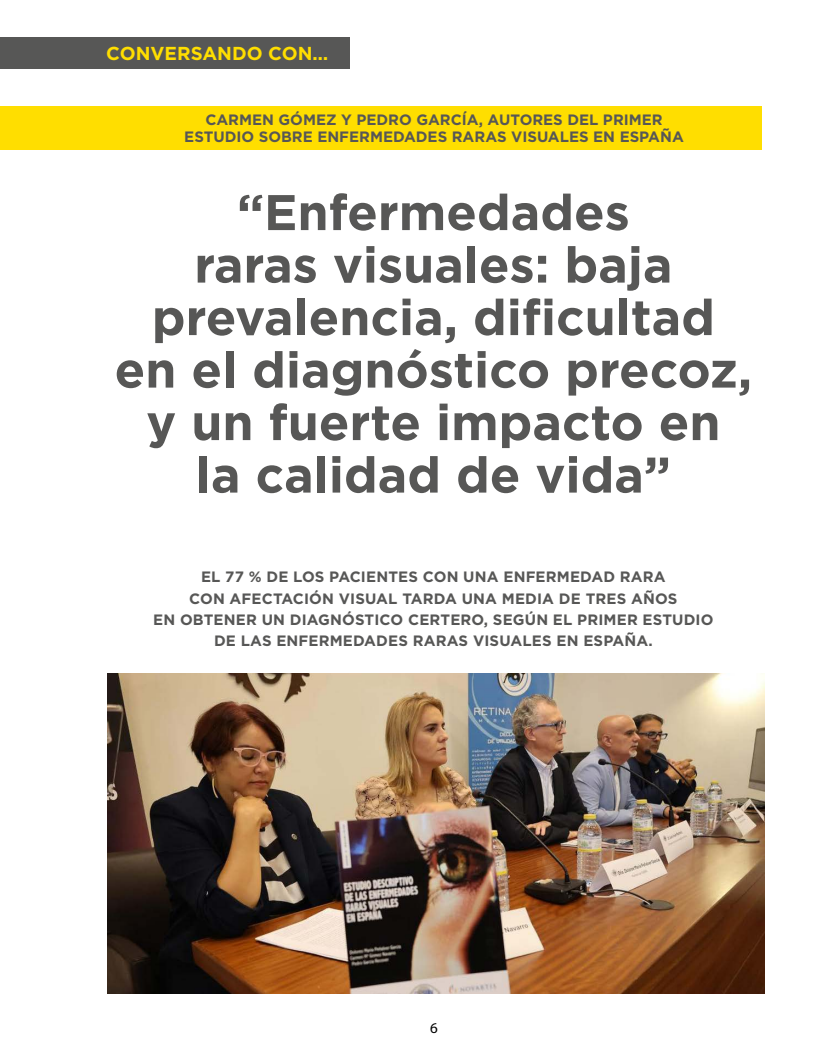
<style>
.page{position:relative;width:815px;height:1063px;background:#fff}
.page>*{position:absolute;margin:0;border:0;box-sizing:border-box;transform-origin:0 0}
.t1{font:700 50px/52.5px "Gotham";color:#575756;text-align:center}
.t2{font:700 18.75px "Gotham";color:#ffde00}
.t3{font:700 15px/21.2px "Gotham";letter-spacing:.01em;color:#575756;text-align:center}
.t4{font:15px "Myriad Pro";color:#000}
</style>
<div class="page">
<div style="left:0;top:37px;width:350px;height:32px;background:#575756"></div>
<div style="left:0;top:106px;width:761px;height:44px;background:#ffde00"></div>
<img style="left:107px;top:673px;width:657px;height:320px">
<p class="t2" style="left:106px;top:43px;width:223px">CONVERSANDO CON…</p>
<p class="t3" style="left:184px;top:110px;width:501px;line-height:17.5px">CARMEN GÓMEZ Y PEDRO GARCÍA, AUTORES DEL PRIMER<br>ESTUDIO SOBRE ENFERMEDADES RARAS VISUALES EN ESPAÑA</p>
<h1 class="t1" style="left:115px;top:185px;width:639px">“Enfermedades<br>raras visuales: baja prevalencia, dificultad<br>en el diagnóstico precoz, y un fuerte impacto en<br>la calidad de vida”</h1>
<p class="t3" style="left:153px;top:566px;width:562px">EL 77 % DE LOS PACIENTES CON UNA ENFERMEDAD RARA<br>CON AFECTACIÓN VISUAL TARDA UNA MEDIA DE TRES AÑOS<br>EN OBTENER UN DIAGNÓSTICO CERTERO, SEGÚN EL PRIMER ESTUDIO DE LAS ENFERMEDADES RARAS VISUALES EN ESPAÑA.</p>
<p class="t4" style="left:430px;top:1019px;width:9px">6</p>
</div>
